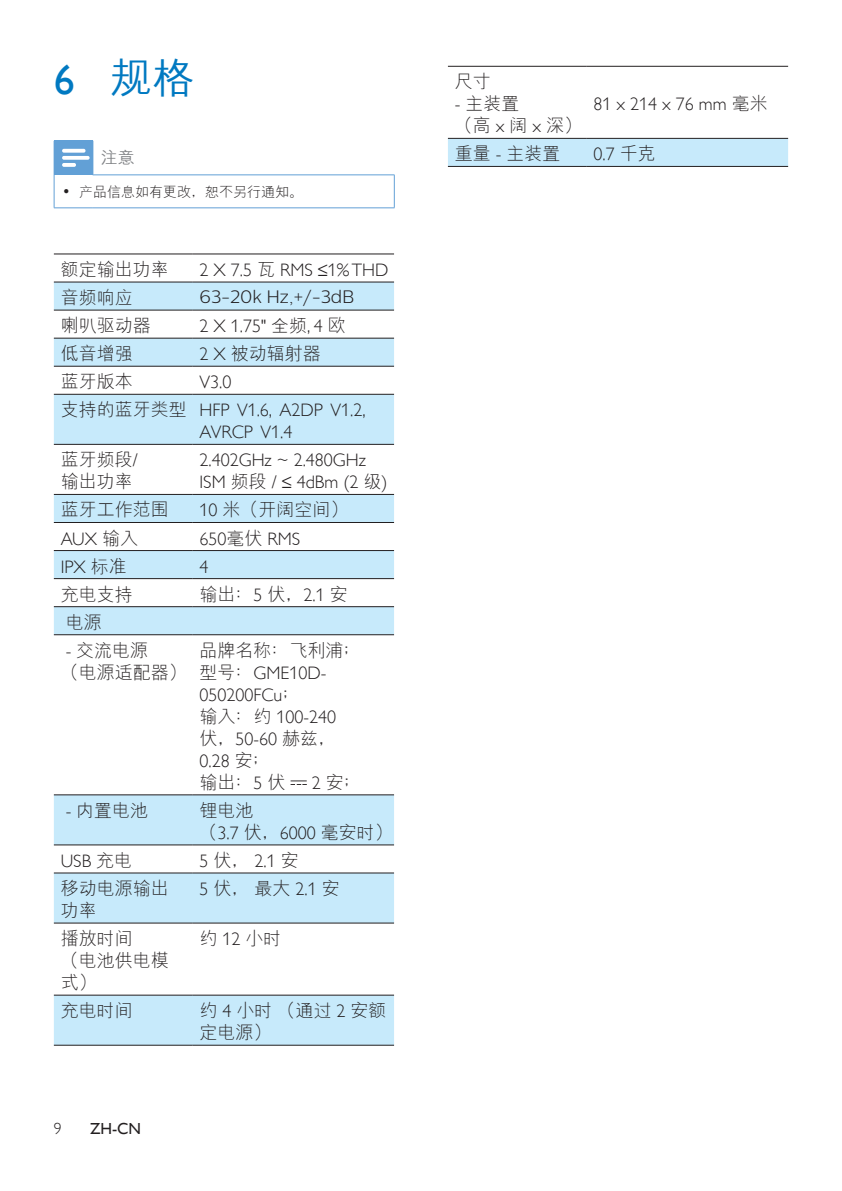
<style>
.page{position:relative;width:842px;height:1191px;background:#fff}
.page>*{position:absolute;margin:0;border:0;box-sizing:border-box;transform-origin:0 0}
.heading1{font:42px "M Hei GB Medium";color:#0079c1}
.Body_Text{font:18px/22px "M Hei GB Light";color:#231f20}
.Body_Text-2{font:18px/22px "Gill Sans Alt One WGL Light";color:#231f20}
.Body_Text-3{font:300 18px "Centrale Sans";color:#231f20}
.notes-caption-paragr{font:17px "M Hei GB Medium";color:#808285}
.language_indication{font:16px "Gill Sans Alt One WGL";color:#231f20}
.t1{font:16px "Gill Sans Alt One WGL Light";color:#231f20}
.t2{font:14px "M Hei GB Light";color:#231f20}
.s1{font-family:"Gill Sans Alt One WGL"}
.s2{font-family:"Gill Sans Alt One WGL Light";font-size:17px}
.s3{font-family:"M Hei GB Light"}
.s4{font-family:"Gill Sans Alt One WGL Light"}
</style>
<div class="page">
<div style="left:54px;top:141px;width:39px;height:34px;background:#62a0d6"></div>
<hr style="left:394px;top:175px;width:1px;height:33px;background:#62a0d6">
<hr style="left:54px;top:175px;width:1px;height:33px;background:#62a0d6">
<hr style="left:54px;top:207px;width:39px;height:1px;background:#62a0d6">
<hr style="left:93px;top:207px;width:302px;height:1px;background:#62a0d6">
<hr style="left:54px;top:140px;width:39px;height:1px;background:#62a0d6">
<hr style="left:93px;top:141px;width:1px;height:34px;background:#62a0d6">
<hr style="left:93px;top:174px;width:302px;height:1px;background:#62a0d6">
<svg style="left:62px;top:149px;width:28px;height:18px"></svg>
<svg style="left:54px;top:282px;width:340px;height:762px"></svg>
<hr style="left:54px;top:253px;width:139px;height:1px;background:#231f20">
<hr style="left:193px;top:253px;width:201px;height:1px;background:#231f20">
<hr style="left:54px;top:281px;width:139px;height:1px;background:#231f20">
<hr style="left:193px;top:281px;width:201px;height:1px;background:#231f20">
<hr style="left:54px;top:309px;width:139px;height:1px;background:#231f20">
<hr style="left:193px;top:309px;width:201px;height:1px;background:#231f20">
<hr style="left:54px;top:338px;width:139px;height:1px;background:#231f20">
<hr style="left:193px;top:338px;width:201px;height:1px;background:#231f20">
<hr style="left:54px;top:366px;width:139px;height:1px;background:#231f20">
<hr style="left:193px;top:366px;width:201px;height:1px;background:#231f20">
<hr style="left:54px;top:394px;width:139px;height:1px;background:#231f20">
<hr style="left:193px;top:394px;width:201px;height:1px;background:#231f20">
<hr style="left:54px;top:444px;width:139px;height:1px;background:#231f20">
<hr style="left:193px;top:444px;width:201px;height:1px;background:#231f20">
<hr style="left:54px;top:494px;width:139px;height:1px;background:#231f20">
<hr style="left:193px;top:494px;width:201px;height:1px;background:#231f20">
<hr style="left:54px;top:522px;width:139px;height:1px;background:#231f20">
<hr style="left:193px;top:522px;width:201px;height:1px;background:#231f20">
<hr style="left:54px;top:550px;width:139px;height:1px;background:#231f20">
<hr style="left:193px;top:550px;width:201px;height:1px;background:#231f20">
<hr style="left:54px;top:578px;width:139px;height:1px;background:#231f20">
<hr style="left:193px;top:578px;width:201px;height:1px;background:#231f20">
<hr style="left:54px;top:606px;width:139px;height:1px;background:#231f20">
<hr style="left:193px;top:606px;width:201px;height:1px;background:#231f20">
<hr style="left:54px;top:634px;width:139px;height:1px;background:#231f20">
<hr style="left:193px;top:634px;width:201px;height:1px;background:#231f20">
<hr style="left:54px;top:794px;width:139px;height:1px;background:#231f20">
<hr style="left:193px;top:794px;width:201px;height:1px;background:#231f20">
<hr style="left:54px;top:844px;width:139px;height:1px;background:#231f20">
<hr style="left:193px;top:844px;width:201px;height:1px;background:#231f20">
<hr style="left:54px;top:872px;width:139px;height:1px;background:#231f20">
<hr style="left:193px;top:872px;width:201px;height:1px;background:#231f20">
<hr style="left:54px;top:922px;width:139px;height:1px;background:#231f20">
<hr style="left:193px;top:922px;width:201px;height:1px;background:#231f20">
<hr style="left:54px;top:994px;width:139px;height:1px;background:#231f20">
<hr style="left:193px;top:994px;width:201px;height:1px;background:#231f20">
<hr style="left:54px;top:1044px;width:139px;height:1px;background:#231f20">
<hr style="left:193px;top:1044px;width:201px;height:1px;background:#231f20">
<svg style="left:291px;top:776px;width:16px;height:13px"></svg>
<div style="left:448px;top:139px;width:340px;height:27px;background:#c7eafb"></div>
<hr style="left:448px;top:66px;width:139px;height:1px;background:#231f20">
<hr style="left:587px;top:66px;width:201px;height:1px;background:#231f20">
<hr style="left:448px;top:138px;width:139px;height:1px;background:#231f20">
<hr style="left:587px;top:138px;width:201px;height:1px;background:#231f20">
<hr style="left:448px;top:166px;width:139px;height:1px;background:#231f20">
<hr style="left:587px;top:166px;width:201px;height:1px;background:#231f20">
<p class="heading1" style="left:54px;top:58px;width:142px"><span class="s1">6</span> 规格</p>
<p class="notes-caption-paragr" style="left:101px;top:149px;width:35px">注意</p>
<p class="t2" style="left:62px;top:184px;width:243px"><span class="s2">•</span> 产品信息如有更改，恕不另行通知。</p>
<p class="Body_Text" style="left:61px;top:259px;width:110px">额定输出功率</p>
<p class="Body_Text-2" style="left:200px;top:259px;width:190px">2 X 7.5 <span class="s3">瓦</span> RMS ≤1% THD</p>
<p class="Body_Text" style="left:61px;top:287px;width:74px">音频响应</p>
<p class="Body_Text-3" style="left:200px;top:287px;width:156px">63-20k Hz,+/-3dB</p>
<p class="Body_Text" style="left:61px;top:315px;width:92px">喇叭驱动器</p>
<p class="Body_Text-2" style="left:200px;top:315px;width:148px">2 X 1.75" <span class="s3">全频</span>, 4 <span class="s3">欧</span></p>
<p class="Body_Text" style="left:61px;top:343px;width:74px">低音增强</p>
<p class="Body_Text" style="left:200px;top:343px;width:123px"><span class="s4">2 X</span> 被动辐射器</p>
<p class="Body_Text" style="left:61px;top:371px;width:74px">蓝牙版本</p>
<p class="Body_Text-2" style="left:200px;top:371px;width:33px">V3.0</p>
<p class="Body_Text" style="left:61px;top:399px;width:128px">支持的蓝牙类型</p>
<p class="Body_Text-2" style="left:200px;top:399px;width:168px">HFP V1.6, A2DP V1.2,<br>AVRCP V1.4</p>
<p class="Body_Text" style="left:61px;top:449px;width:79px">蓝牙频段<span class="s4">/</span></p>
<p class="Body_Text" style="left:61px;top:471px;width:74px">输出功率</p>
<p class="Body_Text-2" style="left:200px;top:449px;width:189px">2.402GHz ~ 2.480GHz<br>ISM <span class="s3">频段</span> / ≤ 4dBm (2 <span class="s3">级</span>)</p>
<p class="Body_Text" style="left:61px;top:499px;width:110px">蓝牙工作范围</p>
<p class="Body_Text" style="left:200px;top:499px;width:151px"><span class="s4">10</span> 米（开阔空间）</p>
<p class="Body_Text-2" style="left:61px;top:527px;width:79px">AUX <span class="s3">输入</span></p>
<p class="Body_Text-2" style="left:200px;top:527px;width:102px">650<span class="s3">毫伏</span> RMS</p>
<p class="Body_Text-2" style="left:61px;top:555px;width:68px">IPX <span class="s3">标准</span></p>
<p class="Body_Text-2" style="left:200px;top:555px;width:10px">4</p>
<p class="Body_Text" style="left:61px;top:583px;width:74px">充电支持</p>
<p class="Body_Text" style="left:200px;top:583px;width:150px">输出：<span class="s4">5</span> 伏，<span class="s4">2.1</span> 安</p>
<p class="Body_Text" style="left:66px;top:611px;width:37px">电源</p>
<p class="Body_Text" style="left:66px;top:640px;width:84px"><span class="s4">-</span> 交流电源</p>
<p class="Body_Text" style="left:61px;top:662px;width:128px">（电源适配器）</p>
<p class="Body_Text" style="left:200px;top:640px;width:164px">品牌名称：飞利浦；</p>
<p class="Body_Text-2" style="left:200px;top:662px;width:128px"><span class="s3">型号：</span>GME10D-<br>050200FCu<span class="s3">；</span></p>
<p class="Body_Text-2" style="left:200px;top:706px;width:138px;text-align:justify"><span class="s3">输入：约</span> 100-240<span class="s3">伏，</span>50-60 <span class="s3">赫兹，</span>0.28 <span class="s3">安；</span></p>
<p class="Body_Text" style="left:200px;top:772px;width:88px">输出：<span class="s4">5</span> 伏</p>
<p class="Body_Text" style="left:312px;top:772px;width:52px"><span class="s4">2</span> 安；</p>
<p class="Body_Text" style="left:66px;top:800px;width:84px"><span class="s4">-</span> 内置电池</p>
<p class="Body_Text" style="left:200px;top:800px;width:195px">锂电池<br>（<span class="s4">3.7</span> 伏，<span class="s4">6000</span> 毫安时）</p>
<p class="Body_Text-2" style="left:61px;top:850px;width:73px">USB <span class="s3">充电</span></p>
<p class="Body_Text-2" style="left:200px;top:850px;width:101px">5 <span class="s3">伏，</span> 2.1 <span class="s3">安</span></p>
<p class="Body_Text" style="left:61px;top:878px;width:110px">移动电源输出功率</p>
<p class="Body_Text" style="left:200px;top:878px;width:142px"><span class="s4">5</span> 伏，最大 <span class="s4">2.1</span> 安</p>
<p class="Body_Text" style="left:61px;top:928px;width:74px">播放时间</p>
<p class="Body_Text" style="left:61px;top:950px;width:110px">（电池供电模式）</p>
<p class="Body_Text" style="left:200px;top:928px;width:84px">约 <span class="s4">12</span> 小时</p>
<p class="Body_Text" style="left:61px;top:1000px;width:74px">充电时间</p>
<p class="Body_Text" style="left:200px;top:1000px;width:189px">约 <span class="s4">4</span> 小时（通过 <span class="s4">2</span> 安额定电源）</p>
<p class="t1" style="left:54px;top:1118px;width:9px">9</p>
<p class="language_indication" style="left:90px;top:1118px;width:52px">ZH-CN</p>
<p class="Body_Text" style="left:455px;top:71px;width:37px">尺寸</p>
<p class="Body_Text" style="left:455px;top:93px;width:129px"><span class="s4">-</span> 主装置<br>（高 <span class="s4">x</span> 阔 <span class="s4">x</span> 深）</p>
<p class="Body_Text-2" style="left:594px;top:93px;width:176px">81 x 214 x 76 mm <span class="s3">毫米</span></p>
<p class="Body_Text" style="left:455px;top:143px;width:107px">重量 <span class="s4">-</span> 主装置</p>
<p class="Body_Text-2" style="left:594px;top:143px;width:64px">0.7 <span class="s3">千克</span></p>
</div>
